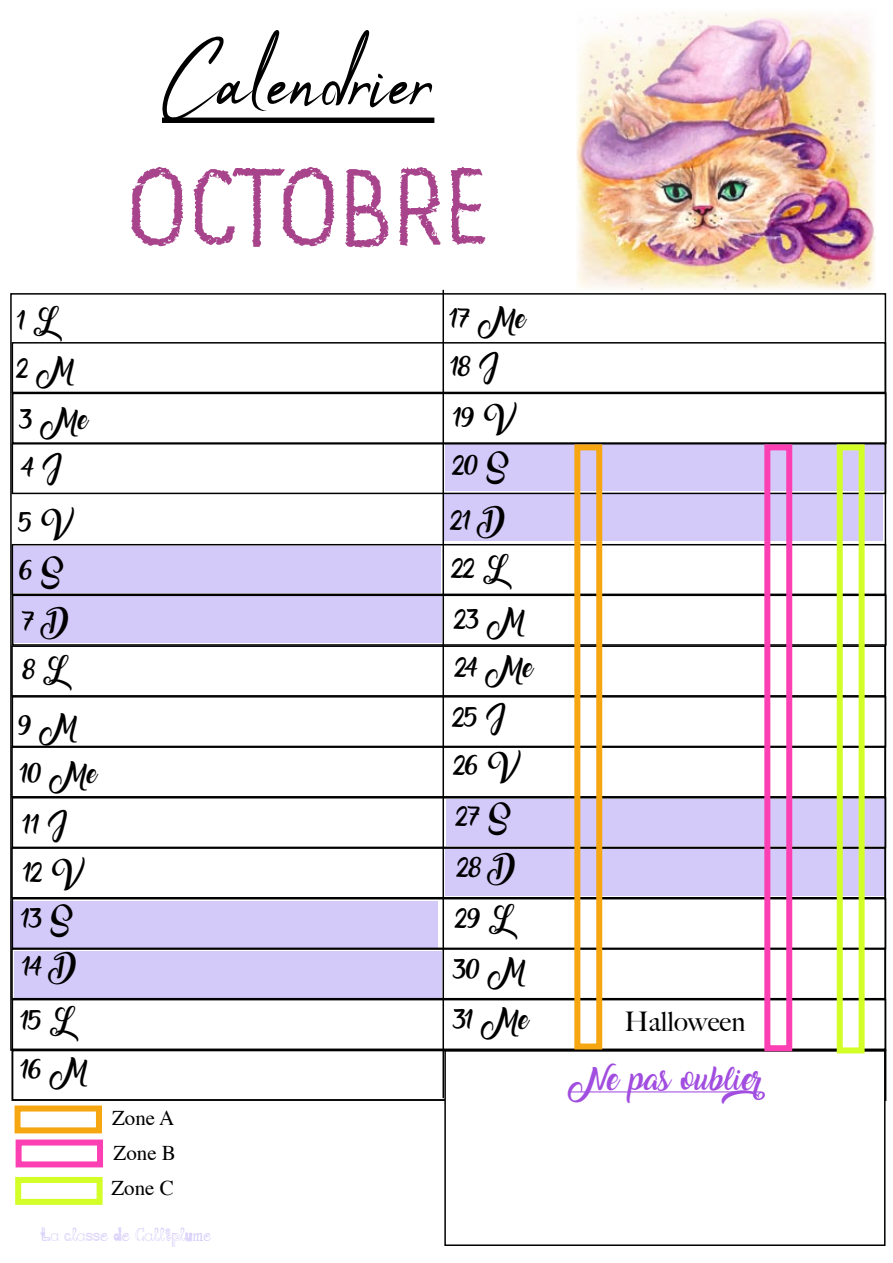
<style>
.page{position:relative;width:893px;height:1263px;background:#fff}
.page>*{position:absolute;margin:0;border:0;box-sizing:border-box;transform-origin:0 0}
.t1{font:108px "Apalu";color:#000}
.t2{font:108px "Banda";color:#a8448c}
.t3{font:500 27px "Big Caslon";color:#000}
.t4{font:21px/35.1px "Times";color:#000}
.t5{font:21px "Amarillo";color:#a14de0}
.t6{font:18px "Amarillo";color:#000}
.t7{font:15px "Janda Fabulous";color:#d4cafa}
</style>
<div class="page">
<div style="left:445px;top:849px;width:439px;height:46px;background:#d4cafa"></div>
<div style="left:446px;top:799px;width:438px;height:47px;background:#d4cafa"></div>
<div style="left:444px;top:495px;width:439px;height:46px;background:#d4cafa"></div>
<div style="left:445px;top:444px;width:438px;height:47px;background:#d4cafa"></div>
<div style="left:10px;top:901px;width:428px;height:47px;background:#d4cafa"></div>
<div style="left:15px;top:951px;width:427px;height:46px;background:#d4cafa"></div>
<div style="left:14px;top:546px;width:427px;height:47px;background:#d4cafa"></div>
<div style="left:15px;top:596px;width:427px;height:47px;background:#d4cafa"></div>
<div style="left:12px;top:342px;width:874px;height:51px;border:2px solid #000"></div>
<div style="left:12px;top:393px;width:874px;height:51px;border:2px solid #000"></div>
<div style="left:12px;top:443px;width:874px;height:51px;border:2px solid #000"></div>
<div style="left:12px;top:544px;width:874px;height:51px;border:2px solid #000"></div>
<div style="left:12px;top:594px;width:874px;height:52px;border:2px solid #000"></div>
<div style="left:11px;top:645px;width:875px;height:52px;border:2px solid #000"></div>
<div style="left:12px;top:696px;width:874px;height:51px;border:2px solid #000"></div>
<div style="left:11px;top:746px;width:875px;height:51px;border:2px solid #000"></div>
<div style="left:12px;top:797px;width:874px;height:51px;border:2px solid #000"></div>
<div style="left:11px;top:847px;width:875px;height:51px;border:2px solid #000"></div>
<div style="left:12px;top:898px;width:874px;height:51px;border:2px solid #000"></div>
<div style="left:11px;top:948px;width:875px;height:51px;border:2px solid #000"></div>
<div style="left:12px;top:999px;width:874px;height:51px;border:2px solid #000"></div>
<hr style="left:442px;top:290px;width:2px;height:808px;background:#000">
<div style="left:11px;top:1049px;width:875px;height:52px;border:2px solid #000"></div>
<div style="left:445px;top:1051px;width:440px;height:194px;background:#fff"></div>
<hr style="left:569px;top:1091px;width:192px;height:1px;background:#a14de0">
<div style="left:444px;top:1050px;width:441px;height:196px;border:2px solid #000"></div>
<div style="left:837px;top:444px;width:28px;height:609px;border:6px solid #d3fe27"></div>
<div style="left:15px;top:1177px;width:88px;height:28px;background:#fff;border:6px solid #d3fe27"></div>
<div style="left:15px;top:1105px;width:87px;height:28px;background:#fff;border:6px solid #f5a611"></div>
<div style="left:16px;top:1139px;width:87px;height:28px;background:#fff;border:6px solid #fc40b3"></div>
<div style="left:574px;top:444px;width:28px;height:605px;border:6px solid #f5a611"></div>
<div style="left:764px;top:444px;width:28px;height:607px;border:6px solid #fc40b3"></div>
<div style="left:162px;top:118px;width:272px;height:5px;background:#000"></div>
<img style="left:576px;top:12px;width:300px;height:278px">
<h1 class="t1" style="left:162px;top:17px;width:274px">Calendrier</h1>
<h1 class="t2" style="left:126px;top:158px;width:367px">OCTOBRE</h1>
<p class="t6" style="left:16px;top:313px;width:40px">1 L</p>
<p class="t6" style="left:17px;top:361px;width:58px">2 M</p>
<p class="t6" style="left:19px;top:413px;width:70px">3 Me</p>
<p class="t6" style="left:20px;top:461px;width:42px">4 J</p>
<p class="t6" style="left:18px;top:515px;width:55px">5 V</p>
<p class="t6" style="left:19px;top:563px;width:45px">6 S</p>
<p class="t6" style="left:22px;top:614px;width:48px">7 D</p>
<p class="t6" style="left:23px;top:662px;width:43px">8 L</p>
<p class="t6" style="left:18px;top:718px;width:61px">9 M</p>
<p class="t6" style="left:19px;top:766px;width:80px">10 Me</p>
<p class="t6" style="left:21px;top:817px;width:46px">11 J</p>
<p class="t6" style="left:22px;top:865px;width:62px">12 V</p>
<p class="t6" style="left:20px;top:911px;width:53px">13 S</p>
<p class="t6" style="left:21px;top:959px;width:56px">14 D</p>
<p class="t6" style="left:19px;top:1013px;width:53px">15 L</p>
<p class="t6" style="left:19px;top:1062px;width:69px">16 M</p>
<p class="t4" style="left:112px;top:1099px;width:65px">Zone A<br>Zone B</p>
<p class="t4" style="left:111px;top:1168px;width:64px">Zone C</p>
<p class="t6" style="left:449px;top:311px;width:78px">17 Me</p>
<p class="t6" style="left:449px;top:359px;width:49px">18 J</p>
<p class="t6" style="left:452px;top:410px;width:64px">19 V</p>
<p class="t6" style="left:453px;top:458px;width:57px">20 S</p>
<p class="t6" style="left:451px;top:513px;width:55px">21 D</p>
<p class="t6" style="left:452px;top:561px;width:54px">22 L</p>
<p class="t6" style="left:454px;top:612px;width:72px">23 M</p>
<p class="t6" style="left:455px;top:660px;width:79px">24 Me</p>
<p class="t6" style="left:453px;top:710px;width:53px">25 J</p>
<p class="t6" style="left:454px;top:758px;width:66px">26 V</p>
<p class="t6" style="left:456px;top:809px;width:55px">27 S</p>
<p class="t6" style="left:457px;top:860px;width:59px">28 D</p>
<p class="t6" style="left:456px;top:911px;width:56px">29 L</p>
<p class="t6" style="left:453px;top:962px;width:73px">30 M</p>
<p class="t6" style="left:453px;top:1012px;width:77px">31 Me</p>
<p class="t7" style="left:40px;top:1227px;width:173px">La classe de Calliplume</p>
<h2 class="t3" style="left:624px;top:999px;width:122px">Halloween</h2>
<p class="t5" style="left:569px;top:1071px;width:230px">Ne pas oublier</p>
</div>
